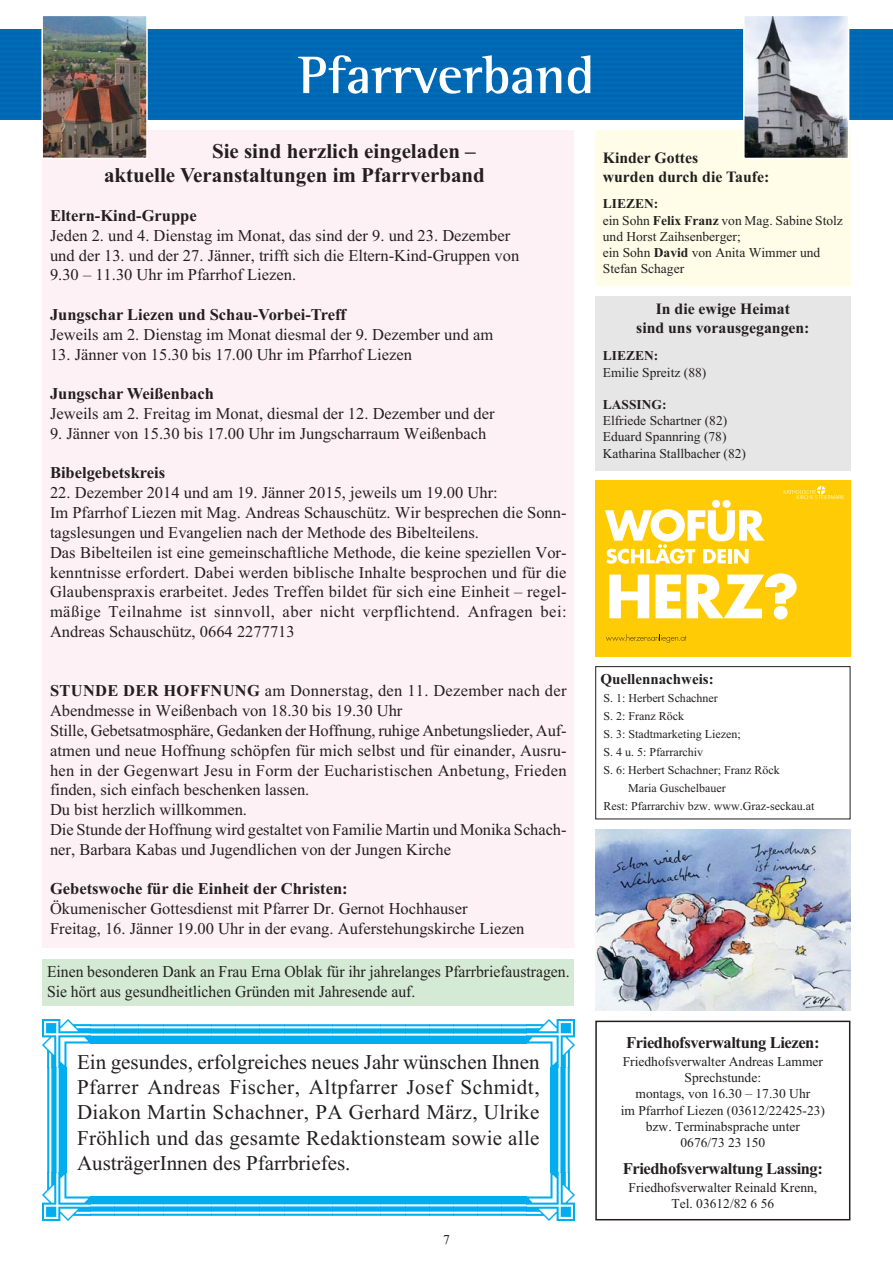
<style>
.page{position:relative;width:893px;height:1263px;background:#fff}
.page>*{position:absolute;margin:0;border:0;box-sizing:border-box;transform-origin:0 0}
.t1{font:700 54px "Rotis Semi Serif";color:#fff}
.t2{font:21px/25.2px "Times New Roman";color:#231f20;text-align:justify}
.t3{font:700 21px/24.9px "Times New Roman";color:#231f20}
.t4{font:16.5px/19.8px "Times New Roman";color:#231f20}
.t5{font:700 16.5px "Times New Roman";color:#231f20}
.t6{font:16.5px/19.8px "Times New Roman";color:#231f20;scale:.95 1}
.t7{font:700 16.5px "Times New Roman";letter-spacing:-.025em;color:#231f20}
.t8{font:700 15.75px/19.4px "Times New Roman";color:#231f20;text-align:center}
.t9{font:700 15px "Times New Roman";color:#231f20}
.t10{font:13.5px/16.2px "Times New Roman";color:#231f20}
.t11{font:700 13.5px "Times New Roman";color:#231f20}
.t12{font:12px "Times New Roman";color:#231f20}
.s1{font-weight:700}
</style>
<div class="page">
<div style="left:43px;top:130px;width:531px;height:818px;background:#fef1f6"></div>
<div style="left:0;top:30px;width:893px;height:89px;background:#0067b3"></div>
<div style="left:595px;top:296px;width:255px;height:174px;background:#e6e6e6"></div>
<img style="left:44px;top:18px;width:101px;height:138px">
<div style="left:41px;top:15px;width:107px;height:144px;border:2px solid #fff"></div>
<div style="left:595px;top:1020px;width:255px;height:200px;border:2px solid #231f20"></div>
<div style="left:595px;top:130px;width:255px;height:156px;background:#fffde8"></div>
<img style="left:746px;top:18px;width:100px;height:138px">
<div style="left:743px;top:15px;width:106px;height:144px;border:2px solid #fff"></div>
<div style="left:595px;top:666px;width:255px;height:153px;border:1px solid #231f20"></div>
<div style="left:595px;top:480px;width:255px;height:176px;background:#ffcb04"></div>
<svg style="left:605px;top:500px;width:160px;height:64px"></svg>
<svg style="left:609px;top:575px;width:40px;height:43px"></svg>
<svg style="left:655px;top:573px;width:142px;height:46px"></svg>
<svg style="left:784px;top:486px;width:60px;height:13px"></svg>
<svg style="left:606px;top:634px;width:80px;height:9px"></svg>
<img style="left:43px;top:1020px;width:48px;height:48px">
<img style="left:91px;top:1024px;width:435px;height:20px">
<img style="left:526px;top:1020px;width:48px;height:48px">
<img style="left:550px;top:1068px;width:20px;height:104px">
<img style="left:526px;top:1172px;width:48px;height:48px">
<img style="left:91px;top:1196px;width:435px;height:20px">
<img style="left:43px;top:1172px;width:48px;height:48px">
<img style="left:47px;top:1068px;width:20px;height:104px">
<div style="left:43px;top:959px;width:531px;height:47px;background:#d4ead4"></div>
<img style="left:595px;top:829px;width:255px;height:182px">
<h1 class="t1" style="left:298px;top:55px;width:298px">Pfarrverband</h1>
<p class="t3" style="left:104px;top:140px;width:382px;text-indent:108px">Sie sind herzlich eingeladen – aktuelle Veranstaltungen im Pfarrverband</p>
<p class="t5" style="left:50px;top:210px;width:148px">Eltern-Kind-Gruppe</p>
<p class="t4" style="left:50px;top:227px;width:471px">Jeden 2. und 4. Dienstag im Monat, das sind der 9. und 23. Dezember und der 13. und der 27. Jänner, trifft sich die Eltern-Kind-Gruppen von<br>9.30 – 11.30 Uhr im Pfarrhof Liezen.</p>
<p class="t5" style="left:50px;top:309px;width:297px">Jungschar Liezen und Schau-Vorbei-Treff</p>
<p class="t4" style="left:50px;top:326px;width:445px">Jeweils am 2. Dienstag im Monat diesmal der 9. Dezember und am</p>
<p class="t4" style="left:50px;top:346px;width:364px">13. Jänner von 15.30 bis 17.00 Uhr im Pfarrhof Liezen</p>
<p class="t5" style="left:50px;top:388px;width:165px">Jungschar Weißenbach</p>
<p class="t4" style="left:50px;top:405px;width:446px">Jeweils am 2. Freitag im Monat, diesmal der 12. Dezember und der</p>
<p class="t4" style="left:50px;top:425px;width:438px">9. Jänner von 15.30 bis 17.00 Uhr im Jungscharraum Weißenbach</p>
<p class="t5" style="left:50px;top:468px;width:117px">Bibelgebetskreis</p>
<p class="t4" style="left:50px;top:484px;width:518px">22. Dezember 2014 und am 19. Jänner 2015, jeweils um 19.00 Uhr:<br>Im Pfarrhof Liezen mit Mag. Andreas Schauschütz. Wir besprechen die Sonn&shy;tagslesungen und Evangelien nach der Methode des Bibelteilens.<br>Das Bibelteilen ist eine gemeinschaftliche Methode, die keine speziellen Vor&shy;kenntnisse erfordert. Dabei werden biblische Inhalte besprochen und für die Glaubenspraxis erarbeitet. Jedes Treffen bildet für sich eine Einheit – regel&shy;mäßige Teilnahme ist sinnvoll, aber nicht verpflichtend. Anfragen bei:<br>Andreas Schauschütz, 0664 2277713</p>
<p class="t4" style="left:50px;top:682px;width:518px"><span class="s1">STUNDE DER HOFFNUNG</span> am Donnerstag, den 11. Dezember nach der Abendmesse in Weißenbach von 18.30 bis 19.30 Uhr<br>Stille, Gebetsatmosphäre, Gedanken der Hoffnung, ruhige Anbetungslieder, Auf&shy;atmen und neue Hoffnung schöpfen für mich selbst und für einander, Ausru&shy;hen in der Gegenwart Jesu in Form der Eucharistischen Anbetung, Frieden finden, sich einfach beschenken lassen.<br>Du bist herzlich willkommen.<br>Die Stunde der Hoffnung wird gestaltet von Familie Martin und Monika Schach&shy;ner, Barbara Kabas und Jugendlichen von der Jungen Kirche</p>
<p class="t5" style="left:50px;top:883px;width:299px">Gebetswoche für die Einheit der Christen:</p>
<p class="t4" style="left:50px;top:900px;width:476px">Ökumenischer Gottesdienst mit Pfarrer Dr. Gernot Hochhauser<br>Freitag, 16. Jänner 19.00 Uhr in der evang. Auferstehungskirche Liezen</p>
<p class="t6" style="left:47px;top:963px;width:552px">Einen besonderen Dank an Frau Erna Oblak für ihr jahrelanges Pfarrbriefaustragen.<br>Sie hört aus gesundheitlichen Gründen mit Jahresende auf.</p>
<p class="t2" style="left:77px;top:1051px;width:464px">Ein gesundes, erfolgreiches neues Jahr wünschen Ihnen Pfarrer Andreas Fischer, Altpfarrer Josef Schmidt, Diakon Martin Schachner, PA Gerhard März, Ulrike Fröhlich und das gesamte Redaktionsteam sowie alle AusträgerInnen des Pfarrbriefes.</p>
<p class="t10" style="left:443px;top:1233px;width:8px">7</p>
<p class="t8" style="left:603px;top:150px;width:168px;line-height:18.9px;text-align:left">Kinder Gottes<br>wurden durch die Taufe:</p>
<p class="t10" style="left:603px;top:197px;width:242px"><span class="s1">LIEZEN:<br></span>ein Sohn <span class="s1">Felix Franz</span> von Mag. Sabine Stolz und Horst Zaihsenberger;<br>ein Sohn <span class="s1">David</span> von Anita Wimmer und<br>Stefan Schager</p>
<p class="t8" style="left:636px;top:301px;width:175px">In die ewige Heimat<br>sind uns vorausgegangen:</p>
<p class="t11" style="left:603px;top:351px;width:57px">LIEZEN:</p>
<p class="t10" style="left:603px;top:365px;width:105px">Emilie Spreitz (88)</p>
<p class="t11" style="left:603px;top:400px;width:65px">LASSING:</p>
<p class="t10" style="left:603px;top:414px;width:145px">Elfriede Schartner (82)<br>Eduard Spannring (78)<br>Katharina Stallbacher (82)</p>
<p class="t9" style="left:600px;top:674px;width:115px">Quellennachweis:</p>
<p class="t12" style="left:603px;top:693px;width:116px">S. 1: Herbert Schachner</p>
<p class="t12" style="left:603px;top:711px;width:82px">S. 2: Franz Röck</p>
<p class="t12" style="left:603px;top:729px;width:139px">S. 3: Stadtmarketing Liezen;</p>
<p class="t12" style="left:603px;top:747px;width:101px">S. 4 u. 5: Pfarrarchiv</p>
<p class="t12" style="left:603px;top:765px;width:178px">S. 6: Herbert Schachner; Franz Röck</p>
<p class="t12" style="left:628px;top:783px;width:99px">Maria Guschelbauer</p>
<p class="t12" style="left:603px;top:801px;width:213px">Rest: Pfarrarchiv bzw. www.Graz-seckau.at</p>
<p class="t7" style="left:626px;top:1037px;width:195px">Friedhofsverwaltung Liezen:</p>
<p class="t10" style="left:621px;top:1055px;width:206px;text-align:center">Friedhofsverwalter Andreas Lammer<br>Sprechstunde:<br>montags, von 16.30 – 17.30 Uhr<br>im Pfarrhof Liezen (03612/22425-23) bzw. Terminabsprache unter<br>0676/73 23 150</p>
<p class="t7" style="left:623px;top:1163px;width:202px">Friedhofsverwaltung Lassing:</p>
<p class="t10" style="left:629px;top:1181px;width:190px;text-align:center">Friedhofsverwalter Reinald Krenn,<br>Tel. 03612/82 6 56</p>
</div>
